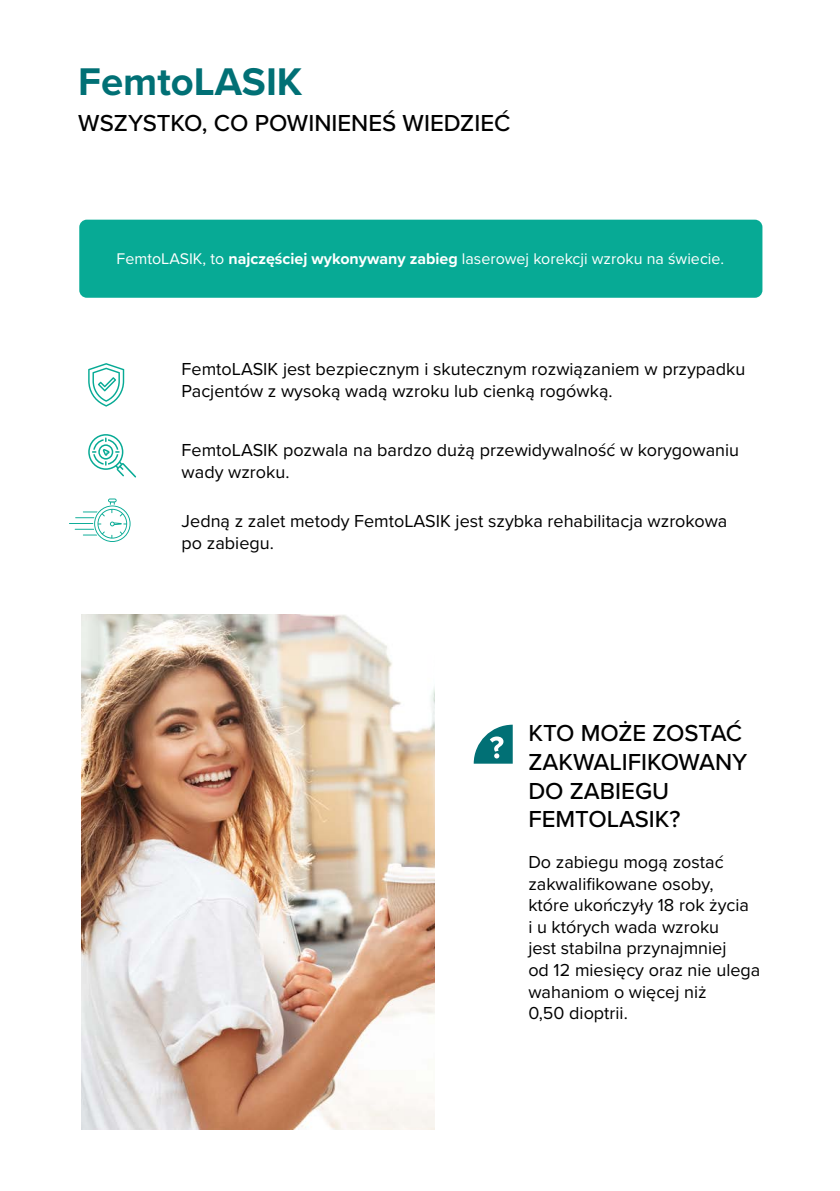
<style>
.page{position:relative;width:840px;height:1191px;background:#fff}
.page>*{position:absolute;margin:0;border:0;box-sizing:border-box;transform-origin:0 0}
.t1{font:700 40px "Proxima Nova";color:#017075}
.t2{font:500 24px/28.8px "Proxima Nova";color:#000}
.t3{font:18px/21.6px "Proxima Nova";color:#000}
.t4{font:16px "Proxima Nova";color:#fff}
.s1{font-weight:700}
</style>
<div class="page">
<svg style="left:88px;top:363px;width:36px;height:43px"></svg>
<svg style="left:88px;top:434px;width:48px;height:43px"></svg>
<svg style="left:69px;top:498px;width:61px;height:44px"></svg>
<div style="left:79px;top:220px;width:683px;height:78px;background:#07aa95;border-radius:8px"></div>
<svg style="left:473px;top:724px;width:39px;height:39px"></svg>
<img style="left:82px;top:614px;width:352px;height:515px">
<h1 class="t1" style="left:78px;top:52px;width:225px">FemtoLASIK</h1>
<h2 class="t2" style="left:78px;top:108px;width:433px">WSZYSTKO, CO POWINIENEŚ WIEDZIEĆ</h2>
<p class="t4" style="left:116px;top:246px;width:608px">FemtoLASIK, to <span class="s1">najczęściej wykonywany zabieg</span> laserowej korekcji wzroku na świecie.</p>
<p class="t3" style="left:181px;top:358px;width:565px">FemtoLASIK jest bezpiecznym i skutecznym rozwiązaniem w przypadku<br>Pacjentów z wysoką wadą wzroku lub cienką rogówką.</p>
<p class="t3" style="left:181px;top:438px;width:558px">FemtoLASIK pozwala na bardzo dużą przewidywalność w korygowaniu wady wzroku.</p>
<p class="t3" style="left:181px;top:510px;width:547px">Jedną z zalet metody FemtoLASIK jest szybka rehabilitacja wzrokowa po zabiegu.</p>
<h2 class="t2" style="left:528px;top:717px;width:220px">KTO MOŻE ZOSTAĆ<br>ZAKWALIFIKOWANY<br>DO ZABIEGU<br>FEMTOLASIK?</h2>
<p class="t3" style="left:528px;top:850px;width:233px">Do zabiegu mogą zostać zakwalifikowane osoby,<br>które ukończyły 18 rok życia<br>i u których wada wzroku<br>jest stabilna przynajmniej<br>od 12 miesięcy oraz nie ulega wahaniom o więcej niż<br>0,50 dioptrii.</p>
</div>
